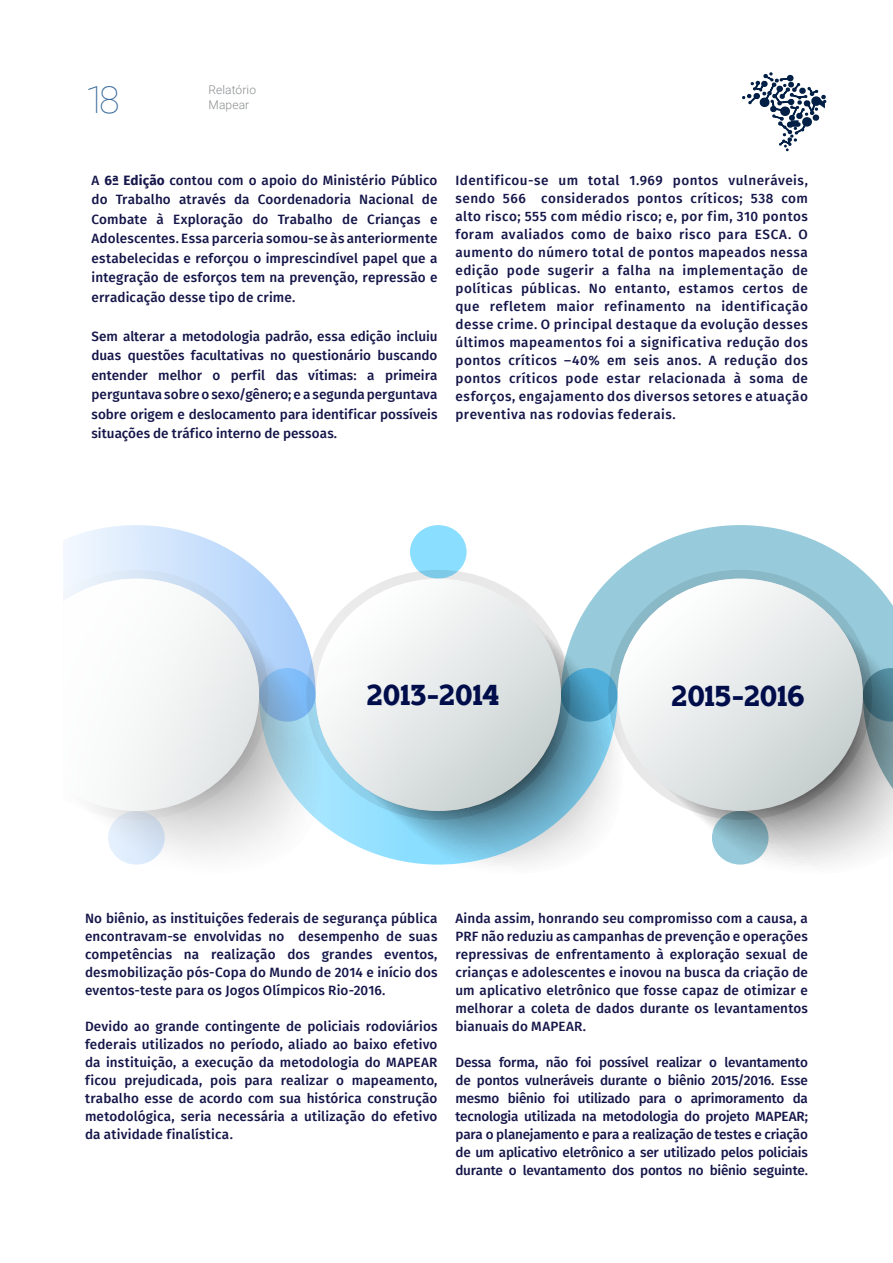
<style>
.page{position:relative;width:893px;height:1263px;background:#fff}
.page>*{position:absolute;margin:0;border:0;box-sizing:border-box;transform-origin:0 0}
.t1{font:100 37.5px "Roboto";color:#35699a}
.t2{font:700 30px "Horseback Slab";letter-spacing:-.005em;color:#000d4b}
.t3{font:500 13.5px/18px "Fira Sans";letter-spacing:.005em;color:#151649;text-align:justify}
.t4{font:300 12px "Roboto";letter-spacing:.01em;color:#8a8c8f}
.s1{font-weight:700}
</style>
<div class="page">
<svg style="left:742px;top:72px;width:85px;height:79px"></svg>
<svg style="left:582px;top:525px;width:311px;height:89px;fill:#97cbdb"></svg>
<svg style="left:694px;top:614px;width:199px;height:251px"></svg>
<svg style="left:608px;top:570px;width:264px;height:250px;background:#76949d"></svg>
<svg style="left:618px;top:579px;width:245px;height:232px"></svg>
<div style="left:410px;top:525px;width:57px;height:54px;background:#8adeff;border-radius:50%"></div>
<svg style="left:353px;top:614px;width:283px;height:251px"></svg>
<svg style="left:306px;top:570px;width:264px;height:250px;background:#78a2b3"></svg>
<svg style="left:334px;top:579px;width:227px;height:232px"></svg>
<svg style="left:64px;top:525px;width:230px;height:89px"></svg>
<svg style="left:108px;top:614px;width:226px;height:251px"></svg>
<svg style="left:64px;top:570px;width:204px;height:250px;background:#ccd9e8"></svg>
<svg style="left:64px;top:579px;width:195px;height:232px"></svg>
<h1 class="t1" style="left:85px;top:74px;width:36px">18</h1>
<p class="t4" style="left:209px;top:81px;width:49px">Relatório</p>
<p class="t4" style="left:209px;top:96px;width:42px">Mapear</p>
<p class="t3" style="left:92px;top:170px;width:347px;line-height:19.5px">A <span class="s1">6ª Edição</span> contou com o apoio do Ministério Público do Trabalho através da Coordenadoria Nacional de Combate à Exploração do Trabalho de Crianças e Adolescentes. Essa parceria somou-se às anteriormente estabelecidas e reforçou o imprescindível papel que a integração de esforços tem na prevenção, repressão e erradicação desse tipo de crime.</p>
<p class="t3" style="left:92px;top:326px;width:347px;line-height:19.5px">Sem alterar a metodologia padrão, essa edição incluiu duas questões facultativas no questionário buscando entender melhor o perfil das vítimas: a primeira perguntava sobre o sexo/gênero; e a segunda perguntava sobre origem e deslocamento para identificar possíveis situações de tráfico interno de pessoas.</p>
<p class="t3" style="left:455px;top:170px;width:354px">Identificou-se um total 1.969 pontos vulneráveis, sendo 566 considerados pontos críticos; 538 com alto risco; 555 com médio risco; e, por fim, 310 pontos foram avaliados como de baixo risco para ESCA. O aumento do número total de pontos mapeados nessa edição pode sugerir a falha na implementação de políticas públicas. No entanto, estamos certos de que refletem maior refinamento na identificação desse crime. O principal destaque da evolução desses últimos mapeamentos foi a significativa redução dos pontos críticos –40% em seis anos. A redução dos pontos críticos pode estar relacionada à soma de esforços, engajamento dos diversos setores e atuação preventiva nas rodovias federais.</p>
<p class="t2" style="left:368px;top:679px;width:135px">2013-2014</p>
<p class="t2" style="left:672px;top:679px;width:135px">2015-2016</p>
<p class="t2" style="left:678px;top:679px;width:135px">2015-2016</p>
<p class="t3" style="left:85px;top:908px;width:354px">No biênio, as instituições federais de segurança pública encontravam-se envolvidas no desempenho de suas competências na realização dos grandes eventos, desmobilização pós-Copa do Mundo de 2014 e início dos eventos-teste para os Jogos Olímpicos Rio-2016.</p>
<p class="t3" style="left:85px;top:1016px;width:354px">Devido ao grande contingente de policiais rodoviários federais utilizados no período, aliado ao baixo efetivo da instituição, a execução da metodologia do MAPEAR ficou prejudicada, pois para realizar o mapeamento, trabalho esse de acordo com sua histórica construção metodológica, seria necessária a utilização do efetivo da atividade finalística.</p>
<p class="t3" style="left:455px;top:908px;width:354px">Ainda assim, honrando seu compromisso com a causa, a PRF não reduziu as campanhas de prevenção e operações repressivas de enfrentamento à exploração sexual de crianças e adolescentes e inovou na busca da criação de um aplicativo eletrônico que fosse capaz de otimizar e melhorar a coleta de dados durante os levantamentos bianuais do MAPEAR.</p>
<p class="t3" style="left:455px;top:1052px;width:354px">Dessa forma, não foi possível realizar o levantamento de pontos vulneráveis durante o biênio 2015/2016. Esse mesmo biênio foi utilizado para o aprimoramento da tecnologia utilizada na metodologia do projeto MAPEAR; para o planejamento e para a realização de testes e criação de um aplicativo eletrônico a ser utilizado pelos policiais durante o levantamento dos pontos no biênio seguinte.</p>
</div>
